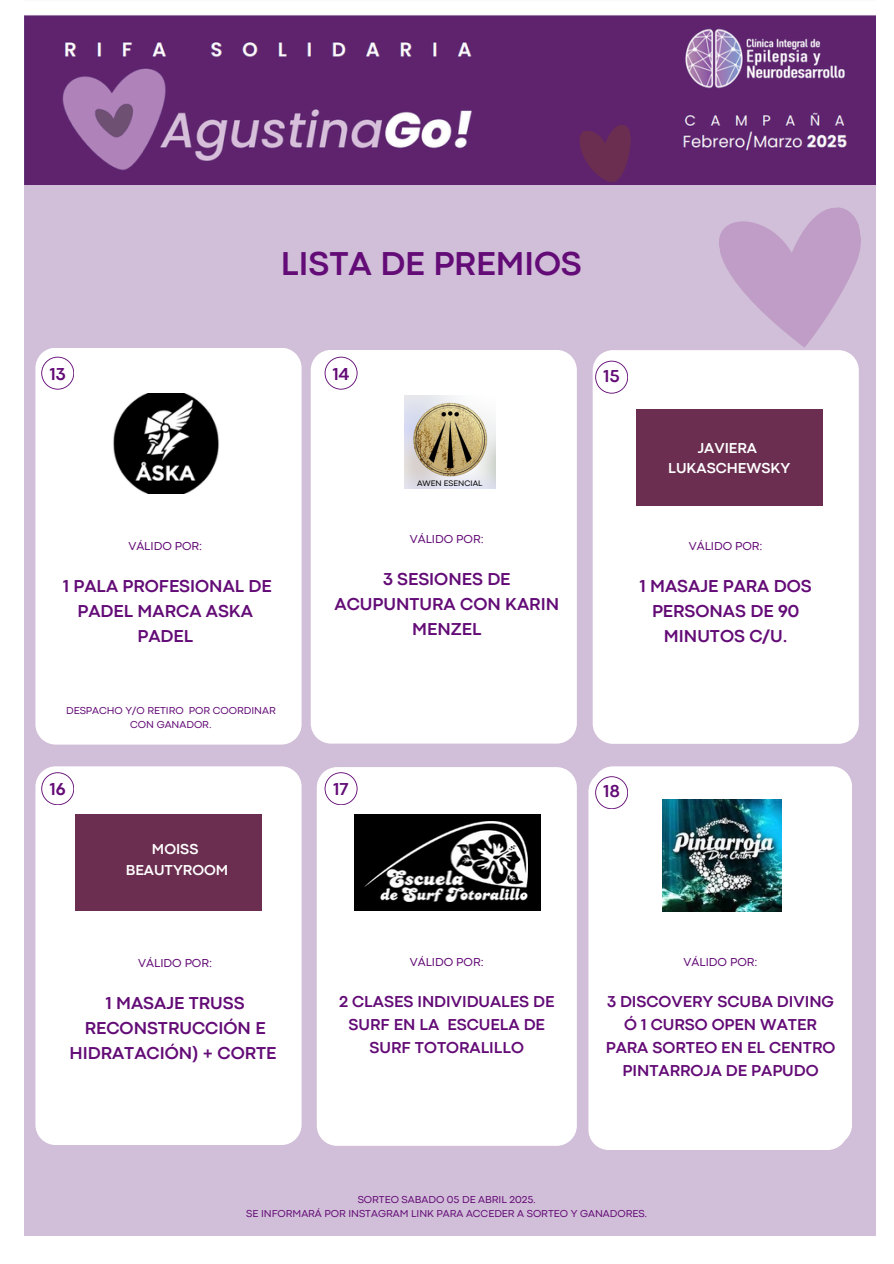
<style>
.page{position:relative;width:894px;height:1264px;background:#fff}
.page>*{position:absolute;margin:0;border:0;box-sizing:border-box;transform-origin:0 0}
.t1{font:700 34.5px "Codec Pro";color:#630b76}
.t2{font:700 18px/25px "Codec Pro";color:#630b76;text-align:center}
.t3{font:700 16.5px/23px "Codec Pro";color:#630b76;text-align:center}
.t4{font:700 15px/20.2px "Codec Pro";color:#fff;text-align:center}
.t5{font:15px "Codec Pro";color:#630b76}
.t6{font:12px "Codec Pro";color:#630b76}
.t7{font:10.5px/14px "Codec Pro";color:#630b76;text-align:center}
.t8{font:8.25px "Codec Pro";color:#000}
</style>
<div class="page">
<img style="left:24px;top:15px;width:851px;height:170px">
<div style="left:24px;top:185px;width:851px;height:1050px;background:#d1bed8"></div>
<svg style="left:719px;top:207px;width:142px;height:140px"></svg>
<svg style="left:577px;top:124px;width:58px;height:61px;background:#65295c"></svg>
<div style="left:35px;top:348px;width:266px;height:396px;background:#fff"></div>
<div style="left:35px;top:766px;width:266px;height:378px;background:#fff"></div>
<div style="left:317px;top:767px;width:259px;height:378px;background:#fff"></div>
<svg style="left:600px;top:766px;width:251px;height:372px;background:#fbfafc"></svg>
<div style="left:592px;top:350px;width:266px;height:393px;background:#fff"></div>
<div style="left:310px;top:350px;width:266px;height:393px;background:#fff"></div>
<img style="left:404px;top:395px;width:91px;height:93px">
<div style="left:635px;top:409px;width:187px;height:96px;background:#6b2e50"></div>
<img style="left:112px;top:393px;width:107px;height:101px">
<div style="left:354px;top:814px;width:186px;height:96px;background:#000"></div>
<img style="left:364px;top:822px;width:163px;height:79px">
<div style="left:75px;top:814px;width:187px;height:96px;background:#6b2e50"></div>
<div style="left:588px;top:771px;width:259px;height:378px;background:#fff"></div>
<svg style="left:41px;top:772px;width:33px;height:33px"></svg>
<svg style="left:324px;top:772px;width:33px;height:33px"></svg>
<svg style="left:595px;top:776px;width:32px;height:32px"></svg>
<svg style="left:41px;top:357px;width:33px;height:32px"></svg>
<svg style="left:324px;top:357px;width:33px;height:32px"></svg>
<svg style="left:595px;top:361px;width:32px;height:32px"></svg>
<img style="left:662px;top:799px;width:119px;height:112px">
<p class="t1" style="left:281px;top:251px;width:302px">LISTA DE PREMIOS</p>
<p class="t2" style="left:50px;top:362px;width:17px">13</p>
<h5 class="t2" style="left:332px;top:362px;width:18px">14</h5>
<h2 class="t2" style="left:603px;top:364px;width:18px">15</h2>
<p class="t6" style="left:128px;top:542px;width:75px">VÁLIDO POR:</p>
<p class="t2" style="left:63px;top:575px;width:210px">1 PALA PROFESIONAL DE<br>PADEL MARCA ASKA<br>PADEL</p>
<p class="t8" style="left:417px;top:480px;width:67px">AWEN ESENCIAL</p>
<h1 class="t6" style="left:410px;top:534px;width:75px">VÁLIDO POR:</h1>
<p class="t2" style="left:334px;top:567px;width:226px">3 SESIONES DE<br>ACUPUNTURA CON KARIN<br>MENZEL</p>
<p class="t4" style="left:668px;top:439px;width:123px">JAVIERA<br>LUKASCHEWSKY</p>
<h3 class="t6" style="left:688px;top:542px;width:75px">VÁLIDO POR:</h3>
<h5 class="t2" style="left:639px;top:575px;width:173px">1 MASAJE PARA DOS<br>PERSONAS DE 90<br>MINUTOS C/U.</h5>
<p class="t7" style="left:66px;top:704px;width:211px">DESPACHO Y/O RETIRO POR COORDINAR<br>CON GANADOR.</p>
<h2 class="t2" style="left:50px;top:778px;width:17px">16</h2>
<p class="t2" style="left:333px;top:778px;width:17px">17</p>
<h5 class="t4" style="left:126px;top:840px;width:104px">MOISS<br>BEAUTYROOM</h5>
<h3 class="t2" style="left:603px;top:780px;width:18px">18</h3>
<p class="t6" style="left:138px;top:959px;width:75px">VÁLIDO POR:</p>
<p class="t2" style="left:69px;top:992px;width:208px">1 MASAJE TRUSS<br>RECONSTRUCCIÓN E<br>HIDRATACIÓN) + CORTE</p>
<h5 class="t6" style="left:410px;top:957px;width:75px">VÁLIDO POR:</h5>
<h2 class="t3" style="left:339px;top:990px;width:217px">2 CLASES INDIVIDUALES DE<br>SURF EN LA ESCUELA DE<br>SURF TOTORALILLO</h2>
<p class="t6" style="left:683px;top:957px;width:75px">VÁLIDO POR:</p>
<p class="t3" style="left:605px;top:991px;width:231px">3 DISCOVERY SCUBA DIVING<br>Ó 1 CURSO OPEN WATER<br>PARA SORTEO EN EL CENTRO<br>PINTARROJA DE PAPUDO</p>
<h6 class="t5" style="left:674px;top:961px;width:94px">VÁLIDO POR:</h6>
<p class="t3" style="left:605px;top:998px;width:231px;line-height:22.5px">3 DISCOVERY SCUBA DIVING<br>Ó 1 CURSO OPEN WATER<br>PARA SORTEO EN EL CENTRO<br>PINTARROJA DE PAPUDO</p>
<h2 class="t7" style="left:246px;top:1193px;width:402px">SORTEO SABADO 05 DE ABRIL 2025.<br>SE INFORMARÁ POR INSTAGRAM LINK PARA ACCEDER A SORTEO Y GANADORES.</h2>
</div>
